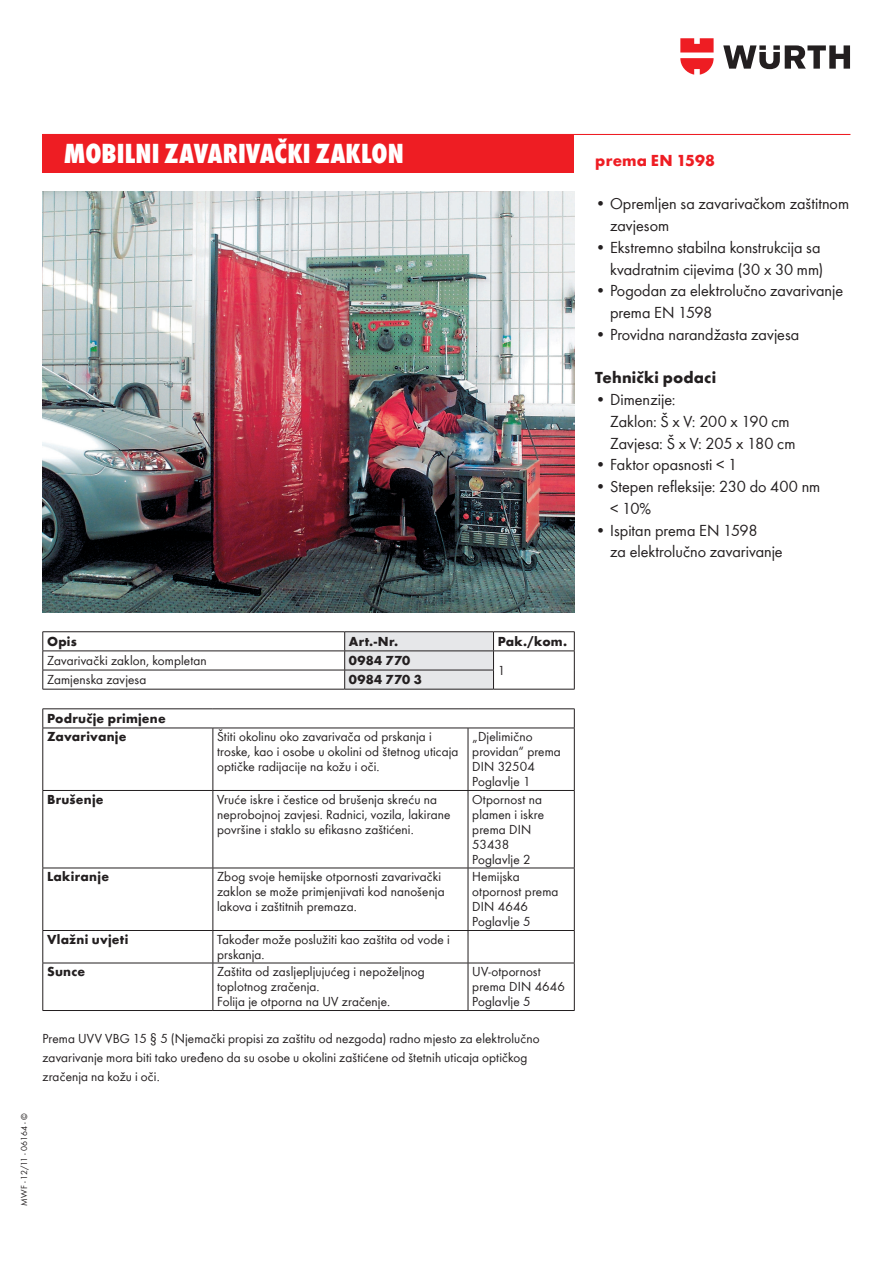
<style>
.page{position:relative;width:893px;height:1263px;background:#fff}
.page>*{position:absolute;margin:0;border:0;box-sizing:border-box;transform-origin:0 0}
.t1{font:800 condensed 28.5px "Wuerth";letter-spacing:.005em;color:#fff}
.t2{font:16.5px/21.8px "Wuerth";color:#231f20}
.t3{font:700 16.5px "Wuerth";letter-spacing:.01em;color:#231f20}
.t4{font:700 16.5px "Wuerth";letter-spacing:.01em;color:#ee1d23}
.t5{font:13.5px/15px "Wuerth";letter-spacing:.01em;color:#231f20}
.t6{font:700 13.5px/18.3px "Wuerth";letter-spacing:.02em;color:#231f20}
.t7{font:9px "Wuerth";color:#231f20}
</style>
<div class="page">
<svg style="left:723px;top:45px;width:127px;height:24px"></svg>
<svg style="left:680px;top:38px;width:34px;height:37px"></svg>
<hr style="left:43px;top:134px;width:807px;height:1px;background:#ee1d23">
<div style="left:43px;top:134px;width:531px;height:38px;background:#ee1d23"></div>
<img style="left:43px;top:191px;width:531px;height:421px">
<hr style="left:43px;top:631px;width:302px;height:1px;background:#231f20">
<hr style="left:345px;top:631px;width:148px;height:1px;background:#231f20">
<hr style="left:493px;top:631px;width:82px;height:1px;background:#231f20">
<hr style="left:43px;top:651px;width:302px;height:1px;background:#231f20">
<hr style="left:493px;top:651px;width:82px;height:1px;background:#231f20">
<hr style="left:43px;top:670px;width:302px;height:1px;background:#231f20">
<svg style="left:43px;top:632px;width:1px;height:57px"></svg>
<svg style="left:344px;top:632px;width:150px;height:57px;background:#dbdbdd"></svg>
<svg style="left:574px;top:632px;width:1px;height:57px"></svg>
<hr style="left:43px;top:689px;width:302px;height:1px;background:#231f20">
<hr style="left:345px;top:689px;width:148px;height:1px;background:#231f20">
<hr style="left:493px;top:689px;width:82px;height:1px;background:#231f20">
<hr style="left:43px;top:708px;width:170px;height:1px;background:#231f20">
<svg style="left:43px;top:709px;width:1px;height:19px"></svg>
<hr style="left:213px;top:708px;width:255px;height:1px;background:#231f20">
<hr style="left:468px;top:708px;width:107px;height:1px;background:#231f20">
<svg style="left:574px;top:709px;width:1px;height:19px"></svg>
<hr style="left:43px;top:728px;width:170px;height:1px;background:#231f20">
<hr style="left:43px;top:728px;width:1px;height:62px;background:#231f20">
<hr style="left:213px;top:728px;width:255px;height:1px;background:#231f20">
<hr style="left:213px;top:728px;width:1px;height:62px;background:#231f20">
<hr style="left:468px;top:728px;width:107px;height:1px;background:#231f20">
<hr style="left:468px;top:728px;width:1px;height:62px;background:#231f20">
<hr style="left:574px;top:728px;width:1px;height:62px;background:#231f20">
<hr style="left:43px;top:790px;width:170px;height:1px;background:#231f20">
<hr style="left:43px;top:791px;width:1px;height:77px;background:#231f20">
<hr style="left:213px;top:790px;width:255px;height:1px;background:#231f20">
<hr style="left:213px;top:791px;width:1px;height:77px;background:#231f20">
<hr style="left:468px;top:790px;width:107px;height:1px;background:#231f20">
<hr style="left:468px;top:791px;width:1px;height:77px;background:#231f20">
<hr style="left:574px;top:791px;width:1px;height:77px;background:#231f20">
<hr style="left:43px;top:868px;width:170px;height:1px;background:#231f20">
<hr style="left:43px;top:868px;width:1px;height:62px;background:#231f20">
<hr style="left:213px;top:868px;width:255px;height:1px;background:#231f20">
<hr style="left:213px;top:868px;width:1px;height:62px;background:#231f20">
<hr style="left:468px;top:868px;width:107px;height:1px;background:#231f20">
<hr style="left:468px;top:868px;width:1px;height:62px;background:#231f20">
<hr style="left:574px;top:868px;width:1px;height:62px;background:#231f20">
<hr style="left:43px;top:930px;width:170px;height:1px;background:#231f20">
<hr style="left:43px;top:931px;width:1px;height:32px;background:#231f20">
<hr style="left:213px;top:930px;width:255px;height:1px;background:#231f20">
<hr style="left:213px;top:931px;width:1px;height:32px;background:#231f20">
<hr style="left:468px;top:930px;width:107px;height:1px;background:#231f20">
<hr style="left:468px;top:931px;width:1px;height:32px;background:#231f20">
<hr style="left:574px;top:931px;width:1px;height:32px;background:#231f20">
<hr style="left:43px;top:963px;width:170px;height:1px;background:#231f20">
<hr style="left:43px;top:963px;width:1px;height:47px;background:#231f20">
<hr style="left:213px;top:963px;width:255px;height:1px;background:#231f20">
<hr style="left:213px;top:963px;width:1px;height:47px;background:#231f20">
<hr style="left:468px;top:963px;width:107px;height:1px;background:#231f20">
<hr style="left:468px;top:963px;width:1px;height:47px;background:#231f20">
<hr style="left:574px;top:963px;width:1px;height:47px;background:#231f20">
<hr style="left:43px;top:1010px;width:170px;height:1px;background:#231f20">
<hr style="left:213px;top:1010px;width:255px;height:1px;background:#231f20">
<hr style="left:468px;top:1010px;width:107px;height:1px;background:#231f20">
<h1 class="t1" style="left:64px;top:133px;width:342px">MOBILNI ZAVARIVAČKI ZAKLON</h1>
<p class="t4" style="left:595px;top:148px;width:121px">prema EN 1598</p>
<p class="t2" style="left:610px;top:192px;width:241px;text-indent:-15px">• Opremljen sa zavarivačkom zaštitnom zavjesom</p>
<p class="t2" style="left:595px;top:236px;width:230px;text-align:right">• Ekstremno stabilna konstrukcija sa kvadratnim cijevima (30 x 30 mm)</p>
<p class="t2" style="left:610px;top:279px;width:235px;text-indent:-15px">• Pogodan za elektrolučno zavarivanje prema EN 1598</p>
<p class="t2" style="left:595px;top:323px;width:206px">• Providna narandžasta zavjesa</p>
<p class="t3" style="left:595px;top:366px;width:122px">Tehnički podaci</p>
<p class="t2" style="left:610px;top:388px;width:187px;text-indent:-15px">• Dimenzije:<br>Zaklon: Š x V: 200 x 190 cm<br>Zavjesa: Š x V: 205 x 180 cm</p>
<p class="t2" style="left:595px;top:453px;width:144px">• Faktor opasnosti &lt; 1</p>
<p class="t2" style="left:610px;top:475px;width:212px;text-indent:-15px">• Stepen refleksije: 230 do 400 nm &lt; 10%</p>
<p class="t2" style="left:610px;top:518px;width:174px;text-indent:-15px">• Ispitan prema EN 1598<br>za elektrolučno zavarivanje</p>
<p class="t7" style="left:18px;top:1205px;width:93px;rotate:-90deg">MWF - 12/11 - 06164 - ©</p>
<p class="t6" style="left:47px;top:631px;width:31px">Opis</p>
<p class="t6" style="left:349px;top:631px;width:51px">Art.-Nr.</p>
<p class="t6" style="left:498px;top:631px;width:71px">Pak./kom.</p>
<p class="t5" style="left:47px;top:652px;width:161px">Zavarivački zaklon, kompletan</p>
<p class="t6" style="left:349px;top:650px;width:63px">0984 770</p>
<p class="t5" style="left:498px;top:662px;width:9px">1</p>
<p class="t5" style="left:47px;top:671px;width:101px">Zamjenska zavjesa</p>
<p class="t6" style="left:349px;top:669px;width:74px">0984 770 3</p>
<p class="t6" style="left:47px;top:708px;width:120px">Područje primjene<br>Zavarivanje</p>
<p class="t5" style="left:217px;top:728px;width:243px">Štiti okolinu oko zavarivača od prskanja i troske, kao i osobe u okolini od štetnog uticaja optičke radijacije na kožu i oči.</p>
<p class="t5" style="left:472px;top:728px;width:90px">„Djelimično providan“ prema<br>DIN 32504<br>Poglavlje 1</p>
<p class="t6" style="left:47px;top:789px;width:58px">Brušenje</p>
<p class="t5" style="left:217px;top:791px;width:235px">Vruće iskre i čestice od brušenja skreću na neprobojnoj zavjesi. Radnici, vozila, lakirane površine i staklo su efikasno zaštićeni.</p>
<p class="t5" style="left:472px;top:791px;width:73px">Otpornost na plamen i iskre prema DIN<br>53438<br>Poglavlje 2</p>
<p class="t6" style="left:47px;top:866px;width:64px">Lakiranje</p>
<p class="t5" style="left:217px;top:868px;width:229px">Zbog svoje hemijske otpornosti zavarivački zaklon se može primjenjivati kod nanošenja lakova i zaštitnih premaza.</p>
<p class="t5" style="left:472px;top:868px;width:88px">Hemijska otpornost prema<br>DIN 4646<br>Poglavlje 5</p>
<p class="t6" style="left:47px;top:929px;width:83px">Vlažni uvjeti</p>
<p class="t5" style="left:217px;top:931px;width:234px">Također može poslužiti kao zaštita od vode i prskanja.</p>
<p class="t6" style="left:47px;top:961px;width:40px">Sunce</p>
<p class="t5" style="left:217px;top:963px;width:209px">Zaštita od zasljepljujućeg i nepoželjnog toplotnog zračenja.<br>Folija je otporna na UV zračenje.</p>
<p class="t5" style="left:472px;top:963px;width:94px">UV-otpornost prema DIN 4646<br>Poglavlje 5</p>
<p class="t5" style="left:43px;top:1028px;width:499px;line-height:19.2px">Prema UVV VBG 15 § 5 (Njemački propisi za zaštitu od nezgoda) radno mjesto za elektrolučno zavarivanje mora biti tako uređeno da su osobe u okolini zaštićene od štetnih uticaja optičkog zračenja na kožu i oči.</p>
</div>
